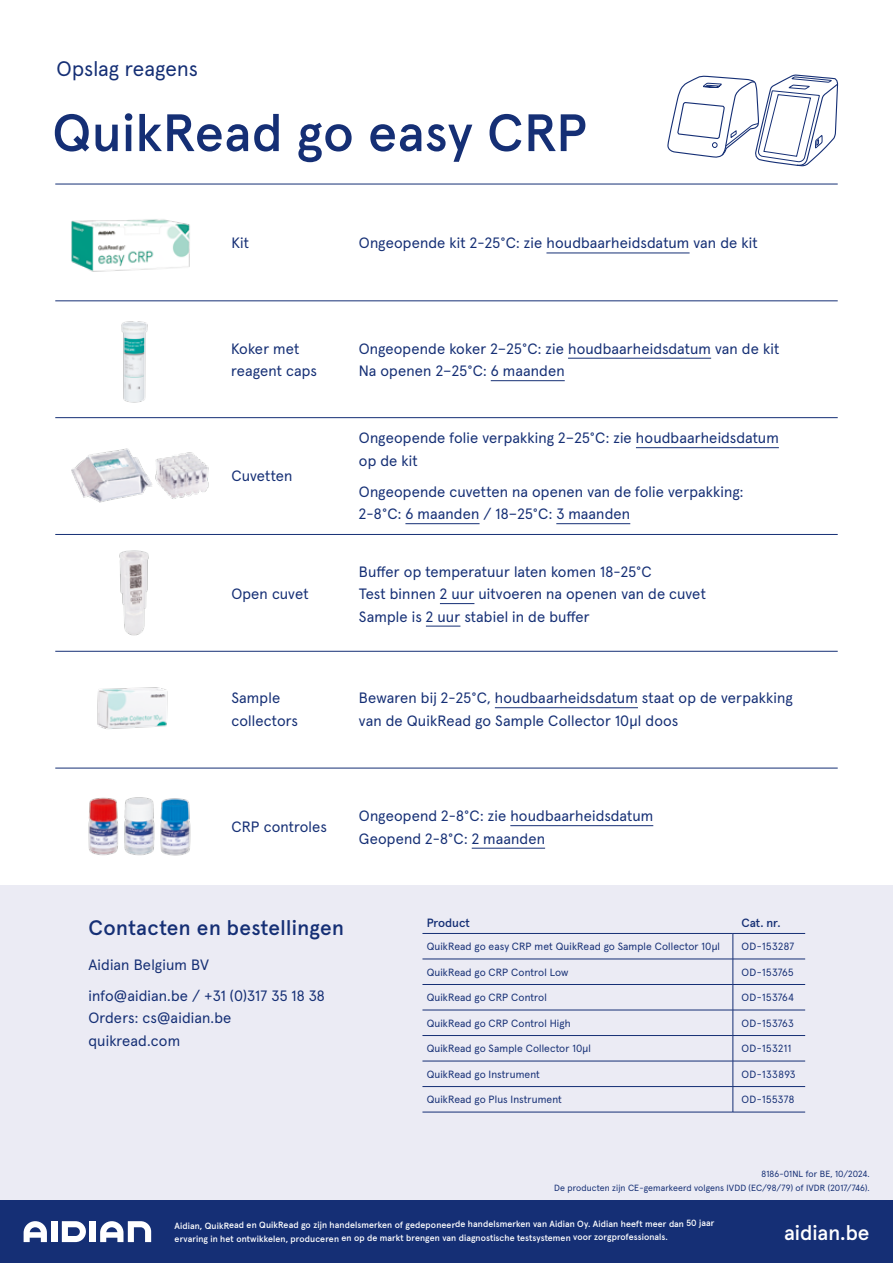
<style>
.page{position:relative;width:893px;height:1263px;background:#fff}
.page>*{position:absolute;margin:0;border:0;box-sizing:border-box;transform-origin:0 0}
.t1{font:500 52.5px "Apercu Pro";letter-spacing:.005em;color:#152f75}
.t2{font:500 21px "Apercu Pro";letter-spacing:.02em;color:#152f75}
.t3{font:21px "Apercu Pro";letter-spacing:.005em;color:#152f75}
.t4{font:500 21px "Apercu Pro";color:#fff}
.t5{font:15px/22.5px "Apercu Pro";letter-spacing:.01em;color:#152f75}
.t6{font:500 12px "Apercu Pro";color:#152f75}
.t7{font:10.5px "Apercu Pro";letter-spacing:.01em;color:#152f75}
.t8{font:10.5px "Apercu Pro";letter-spacing:.04em;color:#152f75}
.t9{font:500 9px/13.5px "Apercu Pro";letter-spacing:.005em;color:#fff}
.t10{font:9px/13.5px "Apercu Pro";letter-spacing:.01em;color:#152f75;text-align:right}
</style>
<div class="page">
<div style="left:0;top:885px;width:893px;height:323px;background:#ebebf4"></div>
<img style="left:121px;top:321px;width:27px;height:82px">
<img style="left:119px;top:550px;width:30px;height:86px">
<img style="left:97px;top:687px;width:71px;height:42px">
<img style="left:88px;top:797px;width:103px;height:59px">
<img style="left:71px;top:448px;width:138px;height:55px">
<hr style="left:546px;top:253px;width:144px;height:1px;background:#152f75">
<hr style="left:636px;top:447px;width:143px;height:1px;background:#152f75">
<hr style="left:405px;top:523px;width:75px;height:1px;background:#152f75">
<hr style="left:556px;top:523px;width:74px;height:1px;background:#152f75">
<hr style="left:440px;top:603px;width:34px;height:1px;background:#152f75">
<hr style="left:426px;top:626px;width:34px;height:1px;background:#152f75">
<hr style="left:568px;top:358px;width:143px;height:1px;background:#152f75">
<hr style="left:491px;top:380px;width:74px;height:1px;background:#152f75">
<hr style="left:510px;top:825px;width:143px;height:1px;background:#152f75">
<hr style="left:472px;top:848px;width:73px;height:1px;background:#152f75">
<hr style="left:495px;top:707px;width:143px;height:1px;background:#152f75">
<hr style="left:422px;top:959px;width:311px;height:1px;background:#152f75">
<hr style="left:733px;top:959px;width:72px;height:1px;background:#152f75">
<hr style="left:422px;top:984px;width:311px;height:1px;background:#152f75">
<hr style="left:733px;top:984px;width:72px;height:1px;background:#152f75">
<hr style="left:422px;top:1010px;width:311px;height:1px;background:#152f75">
<hr style="left:733px;top:1010px;width:72px;height:1px;background:#152f75">
<hr style="left:422px;top:1035px;width:311px;height:1px;background:#152f75">
<hr style="left:733px;top:1035px;width:72px;height:1px;background:#152f75">
<hr style="left:422px;top:1061px;width:311px;height:1px;background:#152f75">
<hr style="left:733px;top:1061px;width:72px;height:1px;background:#152f75">
<hr style="left:422px;top:1086px;width:311px;height:1px;background:#152f75">
<hr style="left:733px;top:1086px;width:72px;height:1px;background:#152f75">
<hr style="left:422px;top:1112px;width:311px;height:1px;background:#152f75">
<hr style="left:733px;top:1112px;width:72px;height:1px;background:#152f75">
<hr style="left:422px;top:933px;width:311px;height:1px;background:#152f75">
<hr style="left:733px;top:933px;width:72px;height:1px;background:#152f75">
<svg style="left:733px;top:934px;width:1px;height:178px"></svg>
<svg style="left:667px;top:74px;width:172px;height:110px"></svg>
<hr style="left:55px;top:184px;width:783px;height:1px;background:#152f75">
<hr style="left:55px;top:300px;width:783px;height:1px;background:#152f75">
<hr style="left:55px;top:417px;width:783px;height:1px;background:#152f75">
<hr style="left:55px;top:534px;width:783px;height:1px;background:#152f75">
<hr style="left:55px;top:651px;width:783px;height:1px;background:#152f75">
<hr style="left:55px;top:768px;width:783px;height:1px;background:#152f75">
<div style="left:0;top:1200px;width:893px;height:63px;background:#152f75"></div>
<svg style="left:62px;top:1221px;width:24px;height:21px"></svg>
<div style="left:51px;top:1221px;width:6px;height:21px;background:#fff"></div>
<div style="left:90px;top:1221px;width:6px;height:21px;background:#fff"></div>
<svg style="left:24px;top:1221px;width:23px;height:21px"></svg>
<svg style="left:100px;top:1221px;width:51px;height:21px"></svg>
<img style="left:71px;top:219px;width:119px;height:53px">
<h2 class="t3" style="left:57px;top:53px;width:143px">Opslag reagens</h2>
<h1 class="t1" style="left:52px;top:92px;width:537px">QuikRead go easy CRP</h1>
<p class="t5" style="left:231px;top:231px;width:19px">Kit</p>
<p class="t5" style="left:359px;top:231px;width:400px">Ongeopende kit 2-25°C: zie houdbaarheidsdatum van de kit</p>
<p class="t5" style="left:231px;top:336px;width:87px">Koker met reagent caps</p>
<p class="t5" style="left:359px;top:336px;width:422px">Ongeopende koker 2–25°C: zie houdbaarheidsdatum van de kit<br>Na openen 2–25°C: 6 maanden</p>
<p class="t5" style="left:231px;top:463px;width:63px">Cuvetten</p>
<p class="t5" style="left:231px;top:581px;width:79px">Open cuvet</p>
<p class="t5" style="left:359px;top:425px;width:421px">Ongeopende folie verpakking 2–25°C: zie houdbaarheidsdatum op de kit</p>
<p class="t5" style="left:359px;top:479px;width:386px">Ongeopende cuvetten na openen van de folie verpakking:<br>2-8°C: 6 maanden / 18–25°C: 3 maanden</p>
<p class="t5" style="left:359px;top:559px;width:348px">Buffer op temperatuur laten komen 18-25°C<br>Test binnen 2 uur uitvoeren na openen van de cuvet<br>Sample is 2 uur stabiel in de buffer</p>
<p class="t5" style="left:231px;top:685px;width:68px">Sample collectors</p>
<p class="t5" style="left:359px;top:685px;width:435px">Bewaren bij 2-25°C, houdbaarheidsdatum staat op de verpakking van de QuikRead go Sample Collector 10µl doos</p>
<p class="t5" style="left:231px;top:815px;width:97px">CRP controles</p>
<p class="t5" style="left:359px;top:803px;width:296px">Ongeopend 2-8°C: zie houdbaarheidsdatum<br>Geopend 2-8°C: 2 maanden</p>
<h2 class="t2" style="left:88px;top:911px;width:257px">Contacten en bestellingen</h2>
<p class="t5" style="left:88px;top:948px;width:238px;line-height:31px">Aidian Belgium BV<br>info@aidian.be / +31 (0)317 35 18 38</p>
<p class="t5" style="left:88px;top:1005px;width:144px">Orders: cs@aidian.be quikread.com</p>
<p class="t6" style="left:427px;top:914px;width:45px">Product</p>
<p class="t6" style="left:741px;top:914px;width:41px">Cat. nr.</p>
<p class="t7" style="left:427px;top:938px;width:295px">QuikRead go easy CRP met QuikRead go Sample Collector 10µl</p>
<p class="t8" style="left:741px;top:938px;width:55px">OD-153287</p>
<p class="t7" style="left:427px;top:964px;width:143px">QuikRead go CRP Control Low</p>
<p class="t8" style="left:741px;top:964px;width:54px">OD-153765</p>
<p class="t7" style="left:427px;top:990px;width:122px">QuikRead go CRP Control</p>
<p class="t8" style="left:741px;top:990px;width:54px">OD-153764</p>
<p class="t7" style="left:427px;top:1015px;width:145px">QuikRead go CRP Control High</p>
<p class="t8" style="left:741px;top:1015px;width:54px">OD-153763</p>
<p class="t7" style="left:427px;top:1041px;width:166px">QuikRead go Sample Collector 10µl</p>
<p class="t8" style="left:741px;top:1041px;width:51px">OD-153211</p>
<p class="t7" style="left:427px;top:1066px;width:115px">QuikRead go Instrument</p>
<p class="t8" style="left:741px;top:1066px;width:56px">OD-133893</p>
<p class="t7" style="left:427px;top:1092px;width:137px">QuikRead go Plus Instrument</p>
<p class="t8" style="left:741px;top:1092px;width:54px">OD-155378</p>
<p class="t10" style="left:554px;top:1166px;width:317px">8186-01NL for BE, 10/2024.<br>De producten zijn CE-gemarkeerd volgens IVDD (EC/98/79) of IVDR (2017/746).</p>
<h2 class="t4" style="left:784px;top:1216px;width:87px">aidian.be</h2>
<p class="t9" style="left:175px;top:1217px;width:542px">Aidian, QuikRead en QuikRead go zijn handelsmerken of gedeponeerde handelsmerken van Aidian Oy. Aidian heeft meer dan 50 jaar ervaring in het ontwikkelen, produceren en op de markt brengen van diagnostische testsystemen voor zorgprofessionals.</p>
</div>
